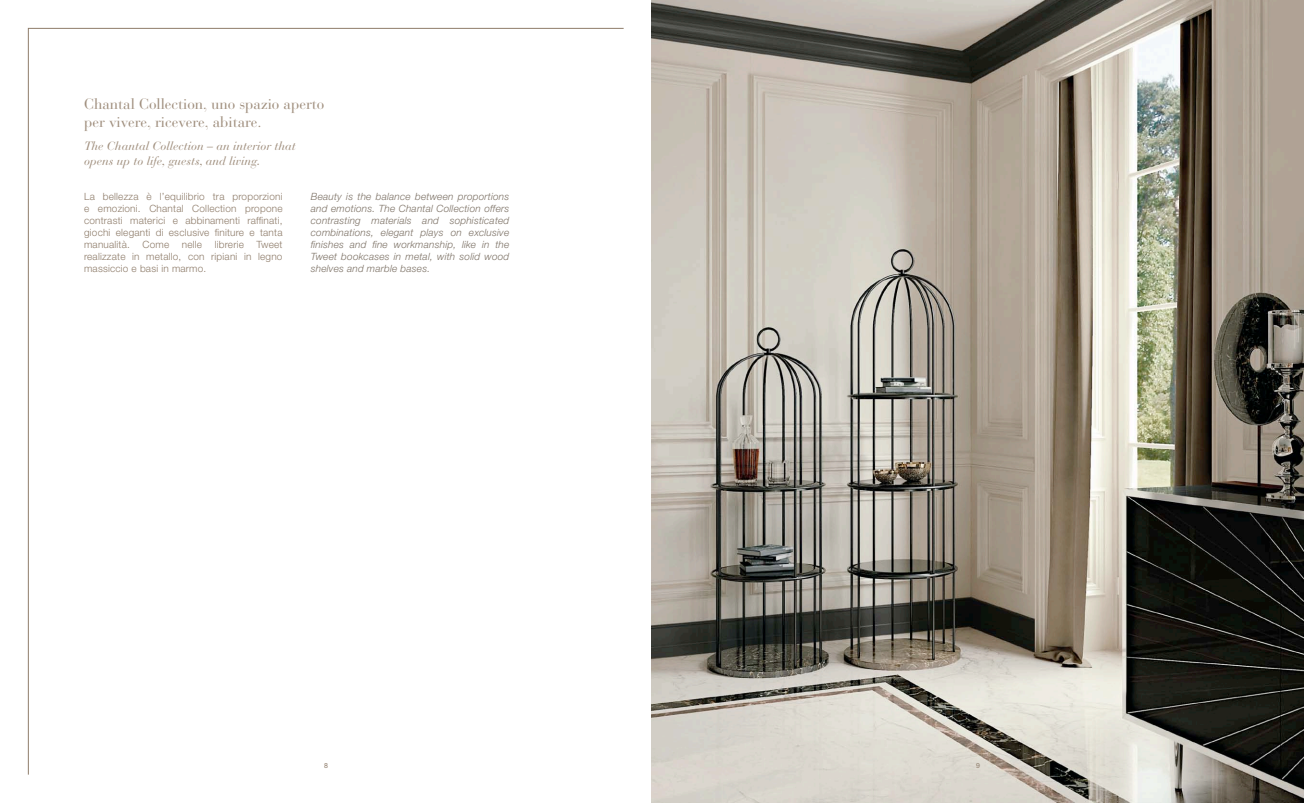
<style>
.page{position:relative;width:1304px;height:803px;background:#fff}
.page>*{position:absolute;margin:0;border:0;box-sizing:border-box;transform-origin:0 0}
.t1{font:15px "Bauer Bodoni Std";color:#a08f7e}
.t2{font:italic 12px/14.4px "Bauer Bodoni Std";color:#a08f7e}
.t3{font:300 10px/12px "Helvetica Neue LT Std";letter-spacing:.02em;color:#8e7c6a;text-align:justify}
.t4{font:italic 300 10px/12px "Helvetica Neue LT Std";letter-spacing:.02em;color:#7c7165;text-align:justify}
.t5{font:7px "Helvetica Neue";color:#8e7c6a}
</style>
<div class="page">
<img style="left:652px;top:0;width:652px;height:802px">
<p class="t1" style="left:84px;top:95px;width:242px">Chantal Collection, uno spazio aperto</p>
<p class="t1" style="left:84px;top:113px;width:179px">per vivere, ricevere, abitare.</p>
<p class="t2" style="left:84px;top:139px;width:213px">The Chantal Collection – an interior that opens up to life, guests, and living.</p>
<p class="t3" style="left:84px;top:190px;width:200px">La bellezza è l’equilibrio tra proporzioni e emozioni. Chantal Collection propone contrasti materici e abbinamenti raffinati, giochi eleganti di esclusive finiture e tanta manualità.</p>
<p class="t4" style="left:311px;top:190px;width:200px">Beauty is the balance between proportions and emotions. The Chantal Collection offers contrasting materials and sophisticated combinations, elegant plays on exclusive finishes and fine workmanship, like in the Tweet bookcases in metal, with solid wood shelves and marble bases.</p>
<p class="t3" style="left:143px;top:238px;width:28px">Come</p>
<p class="t3" style="left:182px;top:238px;width:22px">nelle</p>
<p class="t3" style="left:215px;top:238px;width:31px">librerie</p>
<p class="t3" style="left:84px;top:238px;width:200px;text-indent:172px">Tweet realizzate in metallo, con ripiani in legno massiccio e basi in marmo.</p>
<p class="t5" style="left:324px;top:760px;width:5px">8</p>
<p class="t5" style="left:976px;top:760px;width:5px">9</p>
</div>
